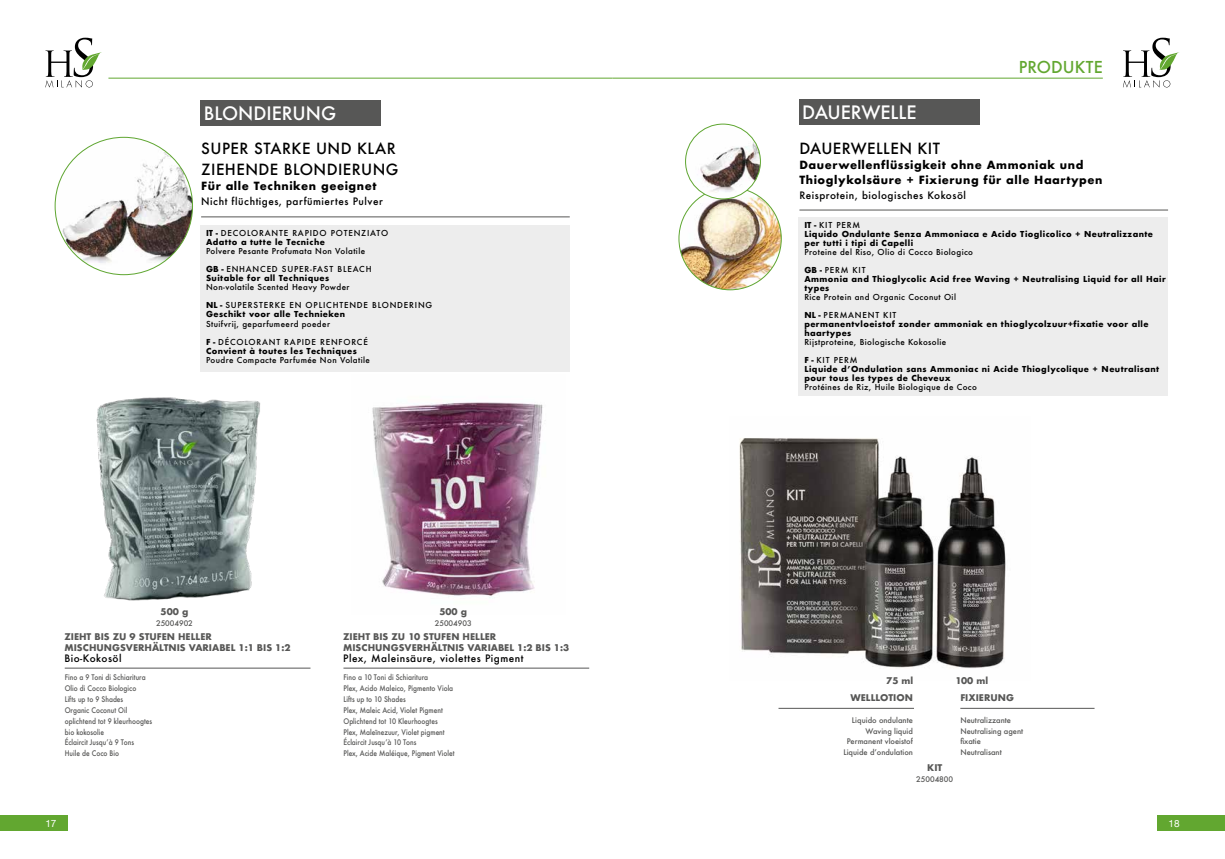
<style>
.page{position:relative;width:1225px;height:859px;background:#fff}
.page>*{position:absolute;margin:0;border:0;box-sizing:border-box;transform-origin:0 0}
.t1{font:500 18px "Futura";color:#fff}
.t2{font:500 16px "Futura";color:#62a730}
.t3{font:500 15px/20.8px "Futura";letter-spacing:.03em;color:#000}
.t4{font:700 11px/15px "Futura";letter-spacing:.05em;color:#000}
.t5{font:500 10px "Futura";letter-spacing:.05em;color:#000}
.t6{font:10px "Helvetica Neue";color:#fff}
.t7{font:700 9px/10.8px "Futura";color:#575756}
.t8{font:700 8px/9px "Futura";letter-spacing:.05em;color:#000}
.t9{font:500 8px "Futura";letter-spacing:.05em;color:#000}
.t10{font:500 8px/9px "Futura";letter-spacing:.1em;color:#000}
.t11{font:500 7.5px/10.8px "Futura";color:#575756;scale:.88 1}
.t12{font:500 7.5px/10.8px "Futura";color:#575756;text-align:right}
.s1{font-weight:700}
.s2{font-weight:500}
</style>
<div class="page">
<div style="left:0;top:815px;width:67px;height:16px;background:#62a730"></div>
<div style="left:1157px;top:815px;width:68px;height:16px;background:#62a730"></div>
<hr style="left:108px;top:78px;width:504px;height:1px;background:#62a730">
<hr style="left:612px;top:78px;width:490px;height:1px;background:#62a730">
<svg style="left:45px;top:38px;width:57px;height:50px"></svg>
<svg style="left:1123px;top:38px;width:56px;height:50px"></svg>
<div style="left:201px;top:100px;width:180px;height:25px;background:#575756"></div>
<img style="left:96px;top:397px;width:164px;height:204px">
<hr style="left:65px;top:668px;width:245px;height:1px;background:#575756">
<hr style="left:778px;top:708px;width:136px;height:1px;background:#575756">
<div style="left:200px;top:225px;width:370px;height:146px;background:#ededed"></div>
<hr style="left:201px;top:217px;width:369px;height:1px;background:#575756">
<img style="left:739px;top:438px;width:267px;height:230px">
<hr style="left:960px;top:708px;width:134px;height:1px;background:#575756">
<img style="left:679px;top:187px;width:102px;height:103px;border-radius:51px">
<img style="left:685px;top:124px;width:75px;height:75px;border-radius:37px">
<div style="left:685px;top:124px;width:75px;height:75px;border:1px solid #5fa631;border-radius:50%"></div>
<div style="left:799px;top:99px;width:180px;height:26px;background:#575756"></div>
<div style="left:798px;top:217px;width:370px;height:179px;background:#ededed"></div>
<hr style="left:799px;top:210px;width:369px;height:1px;background:#575756">
<img style="left:55px;top:137px;width:137px;height:138px;border-radius:69px">
<img style="left:372px;top:402px;width:171px;height:196px">
<hr style="left:343px;top:668px;width:246px;height:1px;background:#575756">
<h1 class="t1" style="left:204px;top:101px;width:134px">BLONDIERUNG</h1>
<h3 class="t3" style="left:201px;top:138px;width:199px">SUPER STARKE UND KLAR<br>ZIEHENDE BLONDIERUNG</h3>
<h3 class="t4" style="left:201px;top:178px;width:177px">Für alle Techniken geeignet</h3>
<p class="t5" style="left:201px;top:194px;width:183px">Nicht flüchtiges, parfümiertes Pulver</p>
<p class="t10" style="left:206px;top:229px;width:184px"><span class="s1">IT -</span> DECOLORANTE RAPIDO POTENZIATO<br><span class="s1">Adatto a tutte le Tecniche</span></p>
<p class="t9" style="left:206px;top:246px;width:161px">Polvere Pesante Profumata Non Volatile</p>
<p class="t8" style="left:206px;top:265px;width:167px">GB - <span class="s2">ENHANCED SUPER-FAST BLEACH<br></span>Suitable for all Techniques</p>
<p class="t9" style="left:206px;top:282px;width:145px">Non-volatile Scented Heavy Powder</p>
<p class="t10" style="left:206px;top:301px;width:228px"><span class="s1">NL -</span> SUPERSTERKE EN OPLICHTENDE BLONDERING<br><span class="s1">Geschikt voor alle Technieken</span></p>
<p class="t9" style="left:206px;top:318px;width:125px">Stuifvrij, geparfumeerd poeder</p>
<p class="t8" style="left:206px;top:337px;width:163px">F - <span class="s2">DÉCOLORANT RAPIDE RENFORCÉ<br></span>Convient à toutes les Techniques</p>
<p class="t9" style="left:206px;top:354px;width:165px">Poudre Compacte Parfumée Non Volatile</p>
<p class="t7" style="left:161px;top:606px;width:29px">500 g</p>
<p class="t12" style="left:156px;top:618px;width:38px">25004902</p>
<p class="t7" style="left:439px;top:606px;width:29px">500 g</p>
<p class="t12" style="left:435px;top:618px;width:38px">25004903</p>
<p class="t7" style="left:64px;top:631px;width:228px">ZIEHT BIS ZU 9 STUFEN HELLER<br>MISCHUNGSVERHÄLTNIS VARIABEL 1:1 BIS 1:2</p>
<p class="t5" style="left:64px;top:652px;width:59px">Bio-Kokosöl</p>
<p class="t11" style="left:65px;top:672px;width:101px">Fino a 9 Toni di Schiaritura<br>Olio di Cocco Biologico<br>Lifts up to 9 Shades<br>Organic Coconut Oil oplichtend tot 9 kleurhoogtes bio kokosolie<br>Éclaircit Jusqu’à 9 Tons<br>Huile de Coco Bio</p>
<p class="t7" style="left:343px;top:631px;width:228px">ZIEHT BIS ZU 10 STUFEN HELLER<br>MISCHUNGSVERHÄLTNIS VARIABEL 1:2 BIS 1:3</p>
<p class="t5" style="left:343px;top:652px;width:182px">Plex, Maleinsäure, violettes Pigment</p>
<p class="t11" style="left:343px;top:672px;width:128px">Fino a 10 Toni di Schiaritura<br>Plex, Acido Maleico, Pigmento Viola<br>Lifts up to 10 Shades<br>Plex, Maleic Acid, Violet Pigment<br>Oplichtend tot 10 Kleurhoogtes<br>Plex, Maleïnezuur, Violet pigment<br>Éclaircit Jusqu’à 10 Tons<br>Plex, Acide Maléique, Pigment Violet</p>
<h1 class="t1" style="left:802px;top:100px;width:116px">DAUERWELLE</h1>
<h2 class="t2" style="left:1019px;top:56px;width:85px">PRODUKTE</h2>
<h3 class="t3" style="left:799px;top:138px;width:142px">DAUERWELLEN KIT</h3>
<h3 class="t4" style="left:799px;top:157px;width:304px">Dauerwellenflüssigkeit ohne Ammoniak und<br>Thioglykolsäure + Fixierung für alle Haartypen</h3>
<p class="t5" style="left:799px;top:189px;width:168px">Reisprotein, biologisches Kokosöl</p>
<p class="t8" style="left:804px;top:220px;width:350px">IT - <span class="s2">KIT PERM<br></span>Liquido Ondulante Senza Ammoniaca e Acido Tioglicolico + Neutralizzante per tutti i tipi di Capelli</p>
<p class="t9" style="left:804px;top:246px;width:170px">Proteine del Riso, Olio di Cocco Biologico</p>
<p class="t8" style="left:804px;top:265px;width:363px">GB - <span class="s2">PERM KIT<br></span>Ammonia and Thioglycolic Acid free Waving + Neutralising Liquid for all Hair types</p>
<p class="t9" style="left:804px;top:291px;width:153px">Rice Protein and Organic Coconut Oil</p>
<p class="t8" style="left:804px;top:310px;width:346px">NL - <span class="s2">PERMANENT KIT<br></span>permanentvloeistof zonder ammoniak en thioglycolzuur+fixatie voor alle haartypes</p>
<p class="t9" style="left:804px;top:336px;width:143px">Rijstproteine, Biologische Kokosolie</p>
<p class="t8" style="left:804px;top:355px;width:356px">F - <span class="s2">KIT PERM<br></span>Liquide d’Ondulation sans Ammoniac ni Acide Thioglycolique + Neutralisant pour tous les types de Cheveux</p>
<p class="t9" style="left:804px;top:381px;width:174px">Protéines de Riz, Huile Biologique de Coco</p>
<p class="t7" style="left:886px;top:675px;width:28px">75 ml</p>
<p class="t7" style="left:960px;top:672px;width:55px;line-height:17px;text-indent:-5px">100 ml<br>FIXIERUNG</p>
<p class="t12" style="left:960px;top:714px;width:64px;text-align:left">Neutralizzante<br>Neutralising agent fixatie<br>Neutralisant</p>
<p class="t7" style="left:850px;top:692px;width:64px">WELLLOTION</p>
<p class="t12" style="left:843px;top:714px;width:71px">Liquido ondulante<br>Waving liquid<br>Permanent vloeistof<br>Liquide d’ondulation</p>
<p class="t7" style="left:927px;top:762px;width:17px">KIT</p>
<p class="t12" style="left:916px;top:773px;width:38px">25004800</p>
<p class="t6" style="left:45px;top:816px;width:13px">17</p>
<p class="t6" style="left:1168px;top:816px;width:13px">18</p>
</div>
